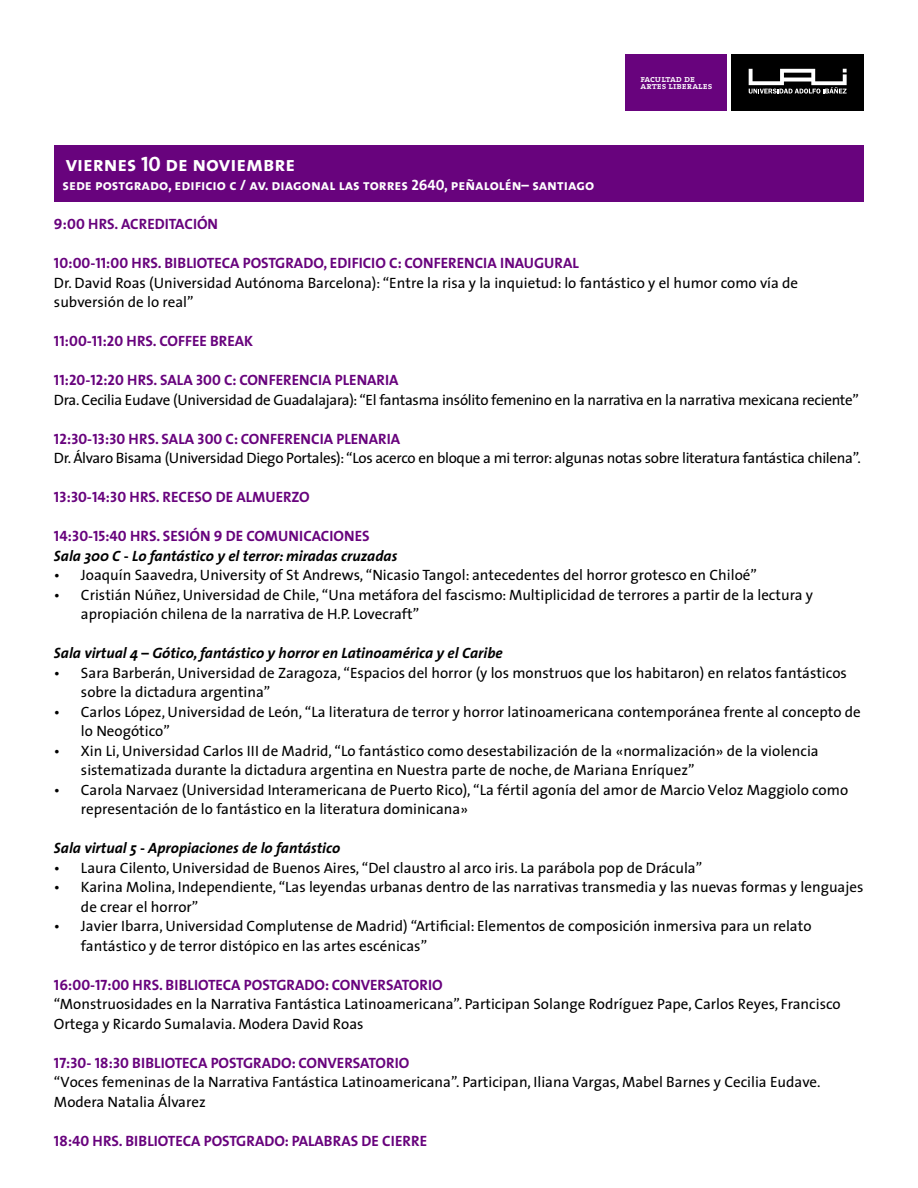
<style>
.page{position:relative;width:918px;height:1188px;background:#fff}
.page>*{position:absolute;margin:0;border:0;box-sizing:border-box;transform-origin:0 0}
.t1{font:21px "The Sans Bold Caps";color:#fff}
.t2{font:15px/19.5px "The Sans";color:#000}
.t3{font:15px "The Sans Bold Caps";color:#68037d}
.t4{font:15px "The Sans";letter-spacing:-.02em;color:#000}
.t5{font:italic 700 15px "The Sans";color:#000}
.t6{font:15px "The Sans Bold Caps";color:#fff}
.t7{font:9.45px/6.9px "The Serif Semi Bold Caps";color:#fff}
</style>
<div class="page">
<div style="left:54px;top:145px;width:810px;height:57px;background:#68037d"></div>
<div style="left:731px;top:54px;width:133px;height:57px;background:#000"></div>
<svg style="left:749px;top:69px;width:98px;height:25px"></svg>
<div style="left:626px;top:54px;width:101px;height:57px;background:#68037d"></div>
<p class="t7" style="left:641px;top:76px;width:73px">facultad de artes liberales</p>
<h1 class="t1" style="left:66px;top:146px;width:231px">viernes 10 de noviembre</h1>
<p class="t6" style="left:63px;top:173px;width:533px">sede postgrado, edificio c / av. diagonal las torres 2640, peñalolén– santiago</p>
<p class="t3" style="left:54px;top:212px;width:166px">9:00 HRS. ACREDITACIÓN</p>
<p class="t3" style="left:54px;top:251px;width:527px">10:00-11:00 HRS. BIBLIOTECA POSTGRADO, EDIFICIO C: CONFERENCIA INAUGURAL</p>
<p class="t2" style="left:54px;top:272px;width:746px">Dr. David Roas (Universidad Autónoma Barcelona): “Entre la risa y la inquietud: lo fantástico y el humor como vía de subversión de lo real”</p>
<p class="t3" style="left:54px;top:329px;width:201px">11:00-11:20 HRS. COFFEE BREAK</p>
<p class="t3" style="left:54px;top:368px;width:346px">11:20-12:20 HRS. SALA 300 C: CONFERENCIA PLENARIA</p>
<p class="t4" style="left:54px;top:387px;width:807px">Dra. Cecilia Eudave (Universidad de Guadalajara): “El fantasma insólito femenino en la narrativa en la narrativa mexicana reciente”</p>
<p class="t3" style="left:54px;top:426px;width:348px">12:30-13:30 HRS. SALA 300 C: CONFERENCIA PLENARIA</p>
<p class="t4" style="left:54px;top:446px;width:809px">Dr. Álvaro Bisama (Universidad Diego Portales): “Los acerco en bloque a mi terror: algunas notas sobre literatura fantástica chilena”.</p>
<p class="t3" style="left:54px;top:485px;width:257px">13:30-14:30 HRS. RECESO DE ALMUERZO</p>
<p class="t3" style="left:54px;top:524px;width:317px">14:30-15:40 HRS. SESIÓN 9 DE COMUNICACIONES</p>
<p class="t5" style="left:54px;top:543px;width:345px">Sala 300 C - Lo fantástico y el terror: miradas cruzadas</p>
<p class="t2" style="left:54px;top:565px;width:704px">• Joaquín Saavedra, University of St Andrews, “Nicasio Tangol: antecedentes del horror grotesco en Chiloé”</p>
<p class="t2" style="left:81px;top:584px;width:734px;text-indent:-27px">• Cristián Núñez, Universidad de Chile, “Una metáfora del fascismo: Multiplicidad de terrores a partir de la lectura y apropiación chilena de la narrativa de H.P. Lovecraft”</p>
<p class="t5" style="left:54px;top:641px;width:450px">Sala virtual 4 – Gótico, fantástico y horror en Latinoamérica y el Caribe</p>
<p class="t2" style="left:81px;top:662px;width:767px;text-indent:-27px">• Sara Barberán, Universidad de Zaragoza, “Espacios del horror (y los monstruos que los habitaron) en relatos fantásticos sobre la dictadura argentina”</p>
<p class="t2" style="left:81px;top:701px;width:781px;text-indent:-27px">• Carlos López, Universidad de León, “La literatura de terror y horror latinoamericana contemporánea frente al concepto de lo Neogótico”</p>
<p class="t2" style="left:81px;top:740px;width:739px;text-indent:-27px">• Xin Li, Universidad Carlos III de Madrid, “Lo fantástico como desestabilización de la «normalización» de la violencia sistematizada durante la dictadura argentina en Nuestra parte de noche, de Mariana Enríquez”</p>
<p class="t2" style="left:81px;top:779px;width:769px;text-indent:-27px">• Carola Narvaez (Universidad Interamericana de Puerto Rico), “La fértil agonía del amor de Marcio Veloz Maggiolo como representación de lo fantástico en la literatura dominicana»</p>
<p class="t5" style="left:54px;top:836px;width:288px">Sala virtual 5 - Apropiaciones de lo fantástico</p>
<p class="t2" style="left:54px;top:857px;width:650px">• Laura Cilento, Universidad de Buenos Aires, “Del claustro al arco iris. La parábola pop de Drácula”</p>
<p class="t2" style="left:81px;top:877px;width:784px;text-indent:-27px">• Karina Molina, Independiente, “Las leyendas urbanas dentro de las narrativas transmedia y las nuevas formas y lenguajes de crear el horror”</p>
<p class="t2" style="left:81px;top:916px;width:732px;text-indent:-27px">• Javier Ibarra, Universidad Complutense de Madrid) “Artificial: Elementos de composición inmersiva para un relato fantástico y de terror distópico en las artes escénicas”</p>
<p class="t3" style="left:54px;top:972px;width:390px">16:00-17:00 HRS. BIBLIOTECA POSTGRADO: CONVERSATORIO</p>
<p class="t2" style="left:54px;top:994px;width:788px">“Monstruosidades en la Narrativa Fantástica Latinoamericana”. Participan Solange Rodríguez Pape, Carlos Reyes, Francisco<br>Ortega y Ricardo Sumalavia. Modera David Roas</p>
<p class="t3" style="left:54px;top:1050px;width:357px">17:30- 18:30 BIBLIOTECA POSTGRADO: CONVERSATORIO</p>
<p class="t2" style="left:54px;top:1072px;width:768px">“Voces femeninas de la Narrativa Fantástica Latinoamericana”. Participan, Iliana Vargas, Mabel Barnes y Cecilia Eudave.<br>Modera Natalia Álvarez</p>
<p class="t3" style="left:54px;top:1128px;width:375px">18:40 HRS. BIBLIOTECA POSTGRADO: PALABRAS DE CIERRE</p>
</div>
